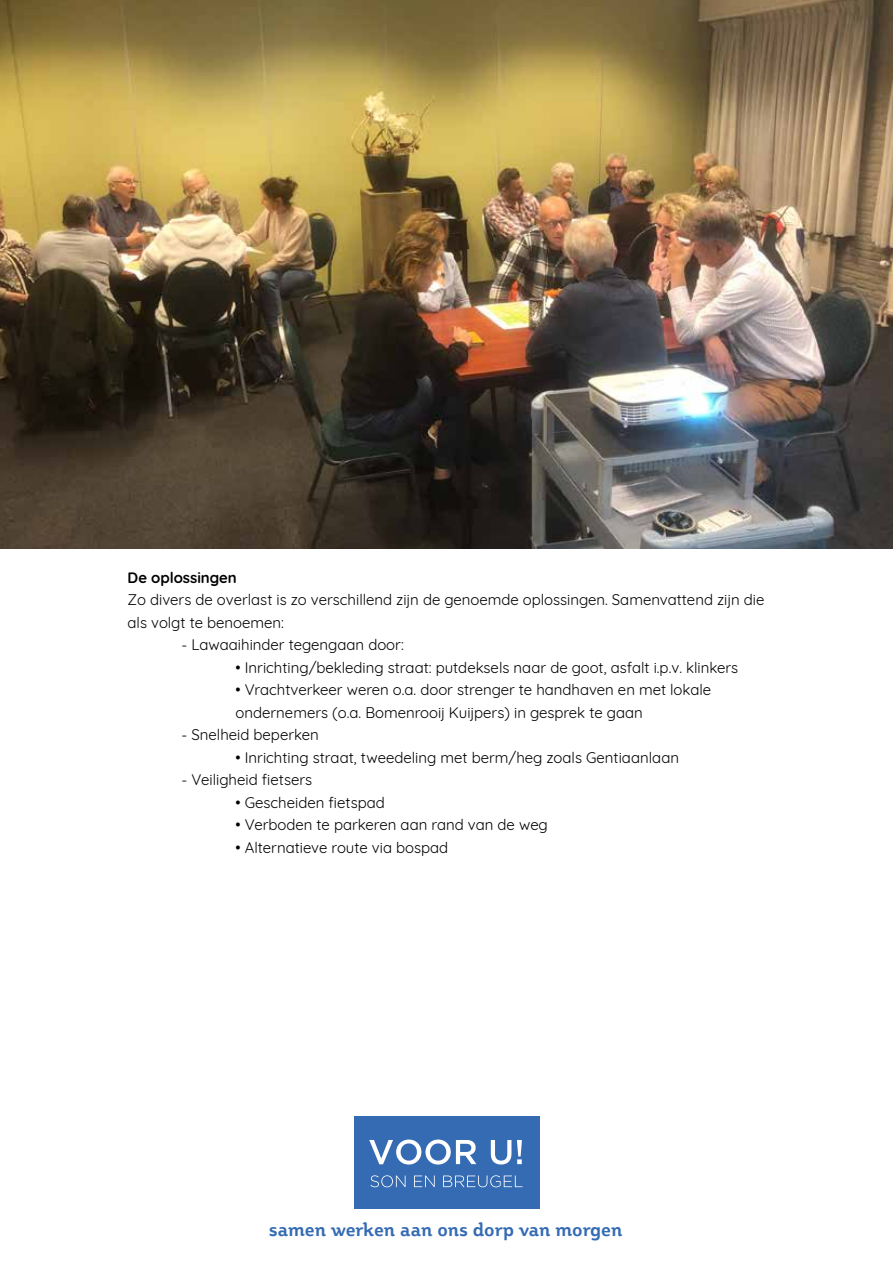
<style>
.page{position:relative;width:893px;height:1263px;background:#fff}
.page>*{position:absolute;margin:0;border:0;box-sizing:border-box;transform-origin:0 0}
.t1{font:700 18px "Plume";color:#346bb3}
.t2{font:15px/22.5px "Quicksand";color:#000}
.t3{font:700 15px "Quicksand";color:#000}
</style>
<div class="page">
<div style="left:354px;top:1116px;width:185px;height:93px;background:#346bb3"></div>
<svg style="left:370px;top:1175px;width:152px;height:12px"></svg>
<svg style="left:369px;top:1139px;width:153px;height:25px"></svg>
<img style="left:0;top:0;width:893px;height:549px">
<p class="t3" style="left:128px;top:565px;width:111px">De oplossingen</p>
<p class="t2" style="left:128px;top:587px;width:638px">Zo divers de overlast is zo verschillend zijn de genoemde oplossingen. Samenvattend zijn die als volgt te benoemen:</p>
<p class="t2" style="left:182px;top:632px;width:224px">- Lawaaihinder tegengaan door:</p>
<p class="t2" style="left:236px;top:655px;width:504px">• Inrichting/bekleding straat: putdeksels naar de goot, asfalt i.p.v. klinkers</p>
<p class="t2" style="left:236px;top:677px;width:477px">• Vrachtverkeer weren o.a. door strenger te handhaven en met lokale ondernemers (o.a. Bomenrooij Kuijpers) in gesprek te gaan</p>
<p class="t2" style="left:182px;top:722px;width:139px">- Snelheid beperken</p>
<p class="t2" style="left:236px;top:745px;width:445px">• Inrichting straat, tweedeling met berm/heg zoals Gentiaanlaan</p>
<p class="t2" style="left:182px;top:767px;width:132px">- Veiligheid fietsers</p>
<p class="t2" style="left:236px;top:790px;width:151px">• Gescheiden fietspad</p>
<p class="t2" style="left:236px;top:812px;width:314px">• Verboden te parkeren aan rand van de weg</p>
<p class="t2" style="left:236px;top:835px;width:214px">• Alternatieve route via bospad</p>
<p class="t1" style="left:269px;top:1218px;width:355px">samen werken aan ons dorp van morgen</p>
</div>
